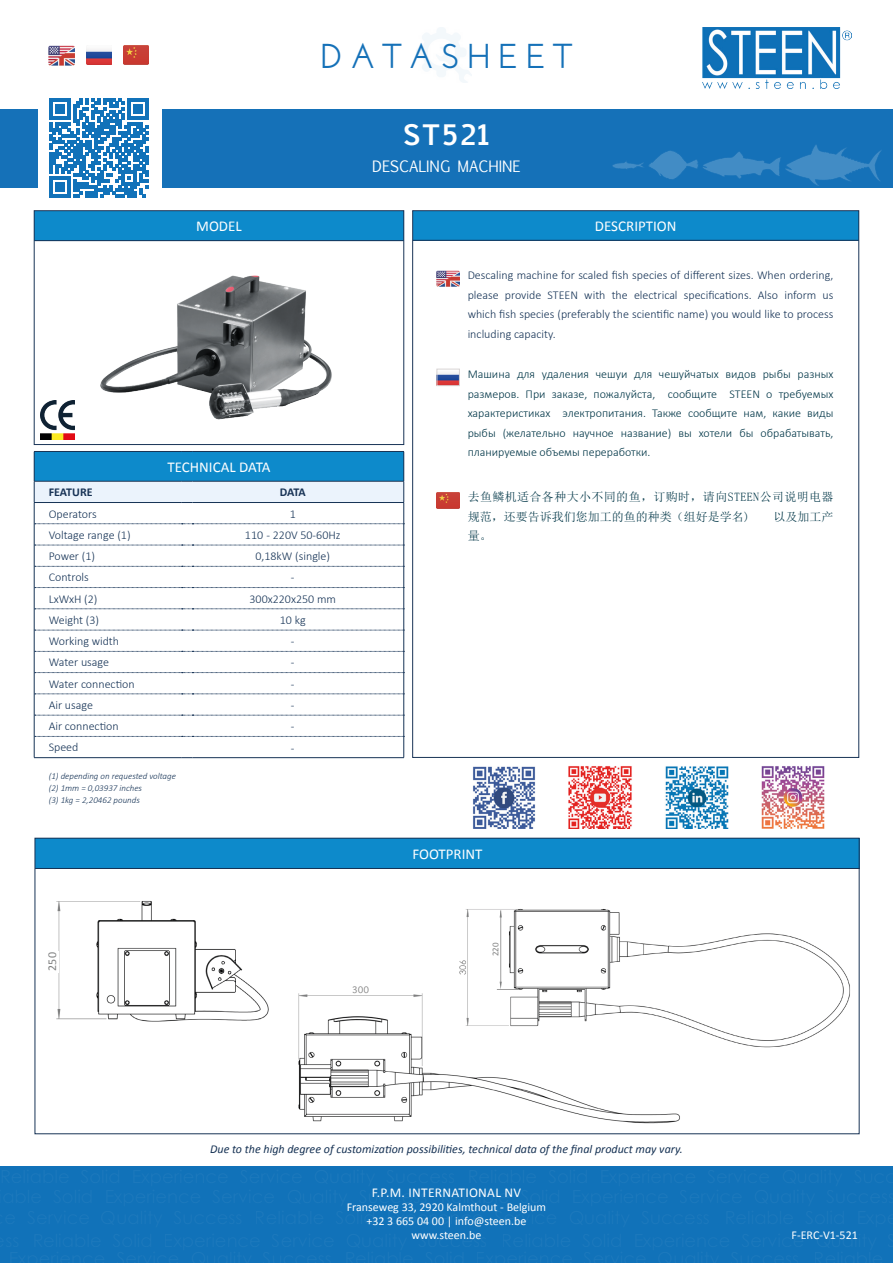
<style>
.page{position:relative;width:893px;height:1263px;background:#fff}
.page>*{position:absolute;margin:0;border:0;box-sizing:border-box;transform-origin:0 0}
.t1{font:600 34.5px "Josefin Sans";letter-spacing:.2em;color:#1571b8}
.t2{font:700 27px "Euphemia UCAS";letter-spacing:.07em;color:#fff}
.t3{font:15px "Calibri";color:#fff}
.t4{font:15px "Euphemia UCAS";color:#fff}
.t5{font:13.5px "Calibri";letter-spacing:.02em;color:#fff}
.t6{font:300 12px/19.5px "Calibri";color:#163356;text-align:justify}
.t7{font:300 12px/19.5px "Calibri";color:#003647;text-align:justify}
.t8{font:italic 12px "Calibri";color:#163254}
.t9{font:12px/14px "Calibri";color:#fff;text-align:center}
.t10{font:12px/19.5px "Sim Sun";letter-spacing:.03em;color:#003647}
.t11{font:700 12px "Calibri";letter-spacing:-.01em;color:#183356}
.t12{font:12px "Calibri";color:#808181}
.t13{font:italic 300 9px/12px "Calibri";color:#163356}
.t14{font:9px "Calibri";color:#808181}
</style>
<div class="page">
<div style="left:0;top:109px;width:893px;height:78px;background:#1571b8"></div>
<div style="left:0;top:1166px;width:893px;height:97px;background:#1172b9"></div>
<img style="left:703px;top:27px;width:148px;height:61px">
<img style="left:612px;top:145px;width:270px;height:41px">
<div style="left:38px;top:25px;width:124px;height:168px;background:#fff"></div>
<img style="left:123px;top:46px;width:26px;height:18px">
<img style="left:49px;top:46px;width:26px;height:19px">
<div style="left:86px;top:46px;width:26px;height:18px;background:#a8a8a8;opacity:.75"></div>
<img style="left:87px;top:46px;width:25px;height:18px">
<div style="left:413px;top:211px;width:446px;height:29px;background:#0d8acb"></div>
<hr style="left:413px;top:240px;width:446px;height:1px;background:#163356">
<div style="left:23px;top:450px;width:381px;height:32px;background:#1d1d1b;opacity:.5"></div>
<svg style="left:34px;top:451px;width:370px;height:307px"></svg>
<img style="left:100px;top:275px;width:232px;height:145px">
<img style="left:41px;top:400px;width:34px;height:39px">
<svg style="left:49px;top:98px;width:99px;height:100px"></svg>
<img style="left:473px;top:766px;width:63px;height:63px">
<img style="left:568px;top:766px;width:64px;height:63px">
<img style="left:665px;top:766px;width:64px;height:63px">
<img style="left:761px;top:766px;width:64px;height:63px">
<div style="left:34px;top:211px;width:370px;height:30px;background:#0d8acb"></div>
<hr style="left:34px;top:240px;width:370px;height:1px;background:#163356">
<div style="left:34px;top:210px;width:370px;height:235px;border:1px solid #183356"></div>
<img style="left:298px;top:993px;width:382px;height:131px">
<img style="left:456px;top:909px;width:394px;height:141px">
<img style="left:56px;top:901px;width:213px;height:121px">
<div style="left:349px;top:984px;width:24px;height:11px;background:#fff"></div>
<hr style="left:500px;top:910px;width:1px;height:73px;background:#9d9d9d">
<div style="left:490px;top:941px;width:10px;height:16px;background:#fff"></div>
<svg style="left:500px;top:910px;width:2px;height:7px"></svg>
<svg style="left:497px;top:982px;width:22px;height:8px"></svg>
<div style="left:45px;top:951px;width:14px;height:21px;background:#fff"></div>
<div style="left:35px;top:838px;width:825px;height:30px;background:#0d8acb"></div>
<hr style="left:35px;top:868px;width:825px;height:1px;background:#163356">
<img style="left:437px;top:492px;width:22px;height:17px">
<img style="left:439px;top:373px;width:19px;height:11px">
<div style="left:437px;top:369px;width:23px;height:17px;border:1px solid #d9d5d5"></div>
<img style="left:437px;top:270px;width:22px;height:17px">
<h1 class="t1" style="left:321px;top:36px;width:253px">DATASHEET</h1>
<p class="t2" style="left:403px;top:114px;width:88px">ST521</p>
<p class="t3" style="left:196px;top:216px;width:47px">MODEL</p>
<p class="t3" style="left:167px;top:457px;width:104px">TECHNICAL DATA</p>
<p class="t11" style="left:49px;top:484px;width:45px">FEATURE</p>
<p class="t11" style="left:280px;top:484px;width:27px">DATA</p>
<p class="t6" style="left:49px;top:504px;width:50px">Operators</p>
<p class="t6" style="left:290px;top:504px;width:8px">1</p>
<p class="t6" style="left:49px;top:525px;width:83px">Voltage range (1)</p>
<p class="t6" style="left:245px;top:525px;width:97px">110 - 220V 50-60Hz</p>
<p class="t6" style="left:49px;top:546px;width:48px">Power (1)</p>
<p class="t6" style="left:255px;top:546px;width:76px">0,18kW (single)</p>
<p class="t6" style="left:49px;top:567px;width:42px">Controls</p>
<p class="t6" style="left:291px;top:568px;width:5px">-</p>
<p class="t6" style="left:49px;top:589px;width:50px">LxWxH (2)</p>
<p class="t6" style="left:250px;top:589px;width:88px">300x220x250 mm</p>
<p class="t6" style="left:49px;top:610px;width:52px">Weight (3)</p>
<p class="t6" style="left:280px;top:610px;width:27px">10 kg</p>
<p class="t6" style="left:49px;top:631px;width:72px">Working width</p>
<p class="t6" style="left:291px;top:631px;width:5px">-</p>
<p class="t6" style="left:49px;top:652px;width:62px">Water usage</p>
<p class="t6" style="left:291px;top:653px;width:5px">-</p>
<p class="t6" style="left:49px;top:674px;width:88px">Water connection</p>
<p class="t6" style="left:291px;top:674px;width:5px">-</p>
<p class="t6" style="left:49px;top:695px;width:46px">Air usage</p>
<p class="t6" style="left:291px;top:695px;width:5px">-</p>
<p class="t6" style="left:49px;top:716px;width:72px">Air connection</p>
<p class="t6" style="left:291px;top:716px;width:5px">-</p>
<p class="t6" style="left:49px;top:737px;width:31px">Speed</p>
<p class="t6" style="left:291px;top:738px;width:5px">-</p>
<p class="t13" style="left:49px;top:770px;width:129px">(1) depending on requested voltage (2) 1mm = 0,03937 inches</p>
<p class="t13" style="left:49px;top:794px;width:93px">(3) 1kg = 2,20462 pounds</p>
<p class="t4" style="left:372px;top:156px;width:150px">DESCALING MACHINE</p>
<p class="t3" style="left:595px;top:216px;width:83px">DESCRIPTION</p>
<p class="t6" style="left:468px;top:265px;width:367px">Descaling machine for scaled fish species of different sizes. When ordering, please provide STEEN with the electrical specifications. Also inform us which fish species (preferably the scientific name) you would like to process including capacity.</p>
<p class="t7" style="left:468px;top:364px;width:367px">Машина для удаления чешуи для чешуйчатых видов рыбы разных размеров. При заказе, пожалуйста, сообщите STEEN о требуемых характеристиках электропитания. Также сообщите нам, какие виды рыбы (желательно научное название) вы хотели бы обрабатывать, планируемые объемы переработки.</p>
<p class="t10" style="left:468px;top:487px;width:367px">去鱼鳞机适合各种大小不同的鱼，订购时，请向STEEN公司说明电器规范，还要告诉我们您加工的鱼的种类（组好是学名)</p>
<p class="t10" style="left:773px;top:507px;width:61px">以及加工产</p>
<p class="t10" style="left:468px;top:526px;width:25px">量。</p>
<p class="t3" style="left:412px;top:843px;width:72px">FOOTPRINT</p>
<p class="t12" style="left:44px;top:971px;width:20px;rotate:-90deg">250</p>
<p class="t14" style="left:489px;top:956px;width:15px;rotate:-90deg">220</p>
<p class="t8" style="left:210px;top:1140px;width:474px">Due to the high degree of customization possibilities, technical data of the final product may vary.</p>
<p class="t5" style="left:372px;top:1183px;width:151px">F.P.M. INTERNATIONAL NV</p>
<p class="t9" style="left:347px;top:1199px;width:201px">Franseweg 33, 2920 Kalmthout - Belgium +32 3 665 04 00 | info@steen.be www.steen.be</p>
<p class="t9" style="left:791px;top:1228px;width:68px">F-ERC-V1-521</p>
</div>
